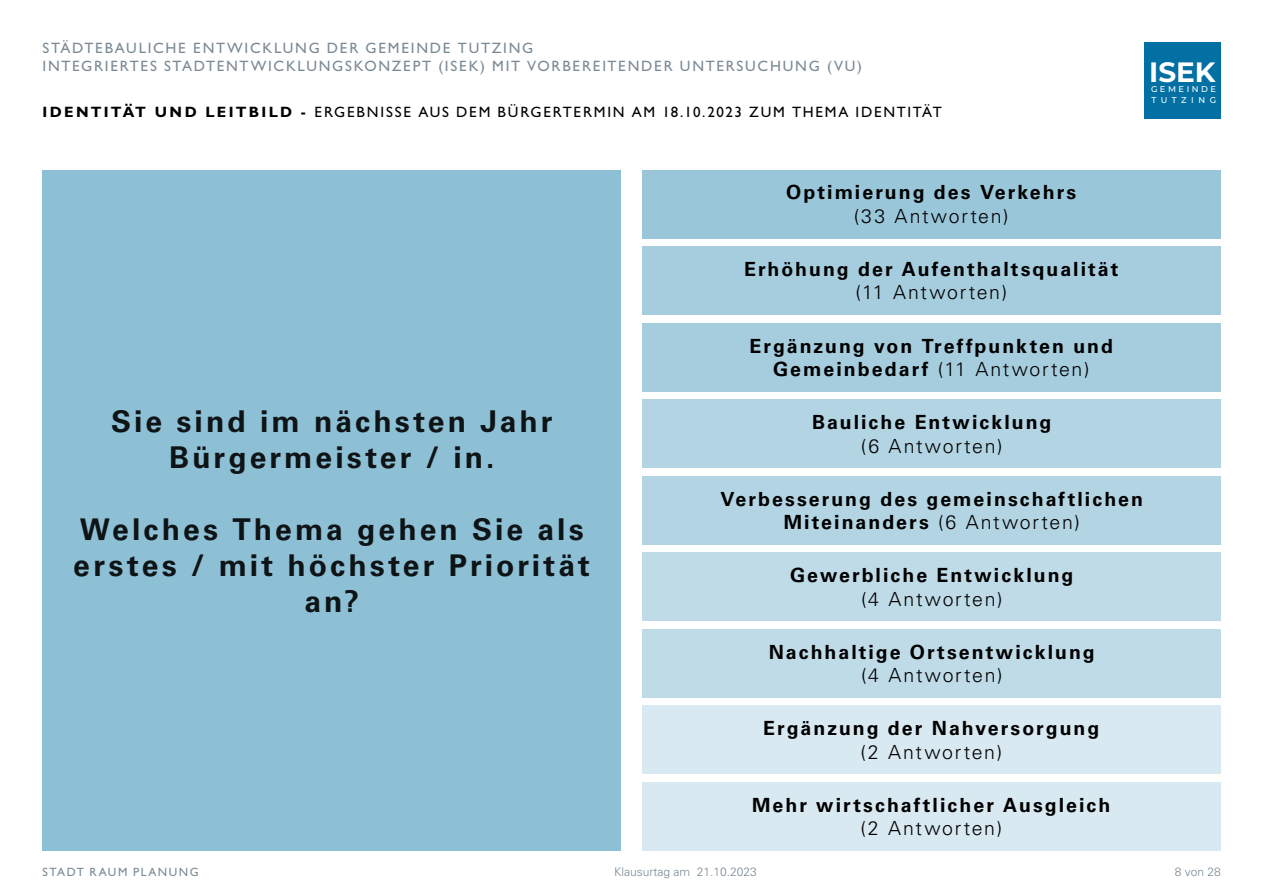
<style>
.page{position:relative;width:1263px;height:893px;background:#fff}
.page>*{position:absolute;margin:0;border:0;box-sizing:border-box;transform-origin:0 0}
.t1{font:700 30px/36px "Univers LT Std";letter-spacing:.1em;color:#000;text-align:center}
.t2{font:700 27.9px "Montserrat";color:#fff}
.t3{font:700 19.5px/23.4px "Univers LT Std";letter-spacing:.105em;color:#000;text-align:center}
.t4{font:300 19.5px "Univers LT Std";letter-spacing:.09em;color:#000}
.t5{font:500 15px "Gill Sans MT Std";letter-spacing:.115em;color:#7b8a94}
.t6{font:500 15px "Gill Sans MT Std";letter-spacing:.11em;color:#000}
.t7{font:700 15px "Gill Sans MT Std";letter-spacing:.15em;color:#000}
.t8{font:300 12px "Univers LT Std";color:#7b8a94}
.t9{font:500 12px "Gill Sans MT Std";letter-spacing:.125em;color:#7b8a94}
.t10{font:500 8.4px "Montserrat";letter-spacing:.3em;color:#fff}
.s1{font-weight:700}
.s2{font-weight:300}
</style>
<div class="page">
<div style="left:1144px;top:43px;width:77px;height:76px;background:#0270a3"></div>
<div style="left:43px;top:170px;width:578px;height:680px;background:#8dbfd5"></div>
<div style="left:643px;top:400px;width:578px;height:68px;background:#b3d4e3"></div>
<div style="left:642px;top:170px;width:578px;height:68px;background:#9ac6da"></div>
<div style="left:642px;top:323px;width:578px;height:68px;background:#a6cdde"></div>
<div style="left:642px;top:247px;width:578px;height:68px;background:#a6cdde"></div>
<div style="left:643px;top:476px;width:578px;height:68px;background:#b3d4e3"></div>
<div style="left:643px;top:553px;width:578px;height:68px;background:#c0dbe8"></div>
<div style="left:643px;top:629px;width:578px;height:68px;background:#c0dbe8"></div>
<div style="left:642px;top:706px;width:578px;height:68px;background:#d9e9f1"></div>
<div style="left:642px;top:782px;width:578px;height:68px;background:#d9e9f1"></div>
<p class="t5" style="left:43px;top:39px;width:84px">STÄDTEBAUL</p>
<p class="t5" style="left:148px;top:39px;width:57px">ICHE ENT</p>
<p class="t5" style="left:227px;top:39px;width:59px">WICKLUNG</p>
<p class="t5" style="left:327px;top:39px;width:194px">DER GEMEINDE TUTZING</p>
<p class="t5" style="left:43px;top:57px;width:10px">INT</p>
<p class="t5" style="left:72px;top:57px;width:113px">EGRIERTES STADT</p>
<p class="t5" style="left:217px;top:57px;width:93px">ENTWICKLUNGS</p>
<p class="t5" style="left:354px;top:57px;width:383px">KONZEPT (I SEK) MIT VORBEREITENDER UNTERSU</p>
<p class="t5" style="left:758px;top:57px;width:38px">CHUNG</p>
<p class="t5" style="left:827px;top:57px;width:37px">(VU)</p>
<h2 class="t2" style="left:1149px;top:52px;width:68px">ISEK</h2>
<p class="t10" style="left:1151px;top:94px;width:66px">TUTZING</p>
<p class="t10" style="left:1151px;top:83px;width:67px">G EMEINDE</p>
<p class="t7" style="left:43px;top:102px;width:60px">iDE NTIT</p>
<p class="t7" style="left:123px;top:102px;width:106px">ÄT U ND lEITBIL</p>
<p class="t6" style="left:280px;top:103px;width:663px"><span class="s1">D -</span> ERGEBNISSE AUS DEM BÜRGERTERMIN AM 18.10.2023 ZUM THEMA I DENTITÄT</p>
<p class="t3" style="left:786px;top:181px;width:292px">Optimierung des Verkehrs</p>
<p class="t4" style="left:854px;top:204px;width:156px">(33 Antworten)</p>
<p class="t3" style="left:744px;top:257px;width:376px">Erhöhung der Aufenthaltsqualität</p>
<p class="t4" style="left:855px;top:281px;width:153px">(11 Antworten)</p>
<h1 class="t1" style="left:111px;top:404px;width:443px">Sie sind im nächsten Jahr<br>Bürgermeister / in.</h1>
<h1 class="t1" style="left:74px;top:512px;width:518px">Welches Thema gehen Sie als erstes / mit höchster Priorität an?</h1>
<p class="t3" style="left:749px;top:334px;width:365px">Ergänzung von Treffpunkten und<br>Gemeinbedarf <span class="s2">(11 Antworten)</span></p>
<p class="t3" style="left:812px;top:411px;width:241px">Bauliche Entwicklung</p>
<p class="t4" style="left:861px;top:434px;width:143px">(6 Antworten)</p>
<p class="t3" style="left:720px;top:487px;width:424px">Verbesserung des gemeinschaftlichen<br>Miteinanders <span class="s2">(6 Antworten)</span></p>
<p class="t3" style="left:790px;top:564px;width:285px">Gewerbliche Entwicklung</p>
<p class="t4" style="left:861px;top:587px;width:143px">(4 Antworten)</p>
<p class="t3" style="left:769px;top:640px;width:328px">Nachhaltige Ortsentwicklung</p>
<p class="t4" style="left:861px;top:663px;width:143px">(4 Antworten)</p>
<p class="t3" style="left:763px;top:717px;width:338px">Ergänzung der Nahversorgung</p>
<p class="t4" style="left:860px;top:740px;width:143px">(2 Antworten)</p>
<p class="t3" style="left:752px;top:793px;width:360px">Mehr wirtschaftlicher Ausgleich</p>
<p class="t4" style="left:860px;top:816px;width:143px">(2 Antworten)</p>
<p class="t9" style="left:43px;top:864px;width:158px">STADT RAUM PLANUNG</p>
<p class="t8" style="left:1175px;top:865px;width:48px">8 von 28</p>
<p class="t8" style="left:614px;top:865px;width:144px">Klausurtag am 21.10.2023</p>
</div>
